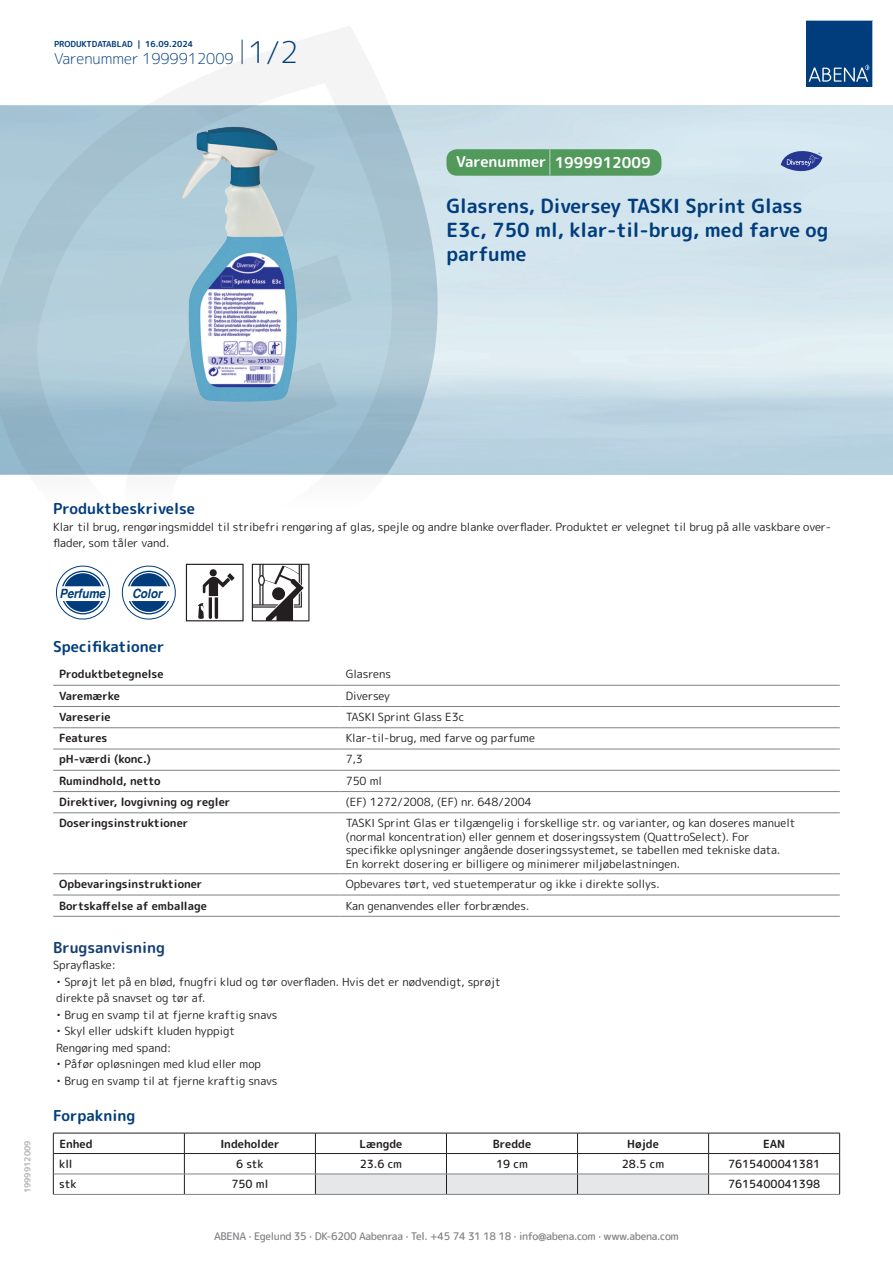
<style>
.page{position:relative;width:893px;height:1263px;background:#fff}
.page>*{position:absolute;margin:0;border:0;box-sizing:border-box;transform-origin:0 0}
.t1{font:700 19.5px/24px "Rounded Mplus 1 c";color:#013d7d}
.t2{font:700 15px "Rounded Mplus 1 c";color:#013d7d}
.t3{font:300 15px "Rounded Mplus 1 c";color:#013d7d}
.t4{font:700 15px "Rounded Mplus 1 c";color:#fff}
.t5{font:700 15px "Rounded Mplus 1 c";color:#153f74}
.t6{font:italic 700 12.75px "Helvetica";letter-spacing:-.005em;color:#013d7d;scale:.9 1}
.t7{font:11.25px/16.5px "Rounded Mplus 1 c";color:#231f20}
.t8{font:700 11.25px "Rounded Mplus 1 c";color:#231f20}
.t9{font:500 11.25px "Rounded Mplus 1 c";color:#231f20}
.t10{font:500 10.5px "Rounded Mplus 1 c";letter-spacing:-.03em;color:#808285}
.t11{font:700 8.25px "Rounded Mplus 1 c";color:#013d7d}
.t12{font:700 8.25px "Rounded Mplus 1 c";color:#b2b3b7}
.s1{font-size:30px}
.s2{font-size:25.5px}
</style>
<div class="page">
<svg style="left:0;top:26px;width:439px;height:586px"></svg>
<svg style="left:0;top:106px;width:438px;height:368px;background:#a7c5d4"></svg>
<svg style="left:242px;top:40px;width:1px;height:24px"></svg>
<svg style="left:806px;top:20px;width:67px;height:67px;background:#144b86"></svg>
<img style="left:181px;top:127px;width:116px;height:275px">
<svg style="left:54px;top:564px;width:58px;height:56px"></svg>
<svg style="left:120px;top:564px;width:58px;height:56px"></svg>
<svg style="left:186px;top:564px;width:58px;height:57px"></svg>
<svg style="left:252px;top:564px;width:57px;height:57px"></svg>
<hr style="left:53px;top:685px;width:287px;height:1px;background:#808285">
<hr style="left:340px;top:685px;width:500px;height:1px;background:#808285">
<hr style="left:53px;top:706px;width:287px;height:1px;background:#808285">
<hr style="left:340px;top:706px;width:500px;height:1px;background:#808285">
<hr style="left:53px;top:727px;width:287px;height:1px;background:#808285">
<hr style="left:340px;top:727px;width:500px;height:1px;background:#808285">
<hr style="left:53px;top:749px;width:287px;height:1px;background:#808285">
<hr style="left:340px;top:749px;width:500px;height:1px;background:#808285">
<hr style="left:53px;top:770px;width:287px;height:1px;background:#808285">
<hr style="left:340px;top:770px;width:500px;height:1px;background:#808285">
<hr style="left:53px;top:791px;width:287px;height:1px;background:#808285">
<hr style="left:340px;top:791px;width:500px;height:1px;background:#808285">
<hr style="left:53px;top:812px;width:287px;height:1px;background:#808285">
<hr style="left:340px;top:812px;width:500px;height:1px;background:#808285">
<hr style="left:53px;top:873px;width:287px;height:1px;background:#808285">
<hr style="left:340px;top:873px;width:500px;height:1px;background:#808285">
<hr style="left:53px;top:895px;width:287px;height:1px;background:#808285">
<hr style="left:340px;top:895px;width:500px;height:1px;background:#808285">
<hr style="left:53px;top:916px;width:287px;height:1px;background:#808285">
<hr style="left:340px;top:916px;width:500px;height:1px;background:#808285">
<hr style="left:53px;top:1133px;width:131px;height:1px;background:#231f20">
<hr style="left:184px;top:1133px;width:131px;height:1px;background:#231f20">
<hr style="left:709px;top:1133px;width:131px;height:1px;background:#231f20">
<hr style="left:53px;top:1153px;width:131px;height:1px;background:#231f20">
<hr style="left:184px;top:1153px;width:131px;height:1px;background:#231f20">
<hr style="left:709px;top:1153px;width:131px;height:1px;background:#231f20">
<svg style="left:53px;top:1133px;width:1px;height:61px"></svg>
<svg style="left:184px;top:1133px;width:1px;height:61px"></svg>
<svg style="left:315px;top:1133px;width:394px;height:61px"></svg>
<svg style="left:839px;top:1133px;width:1px;height:61px"></svg>
<hr style="left:54px;top:1174px;width:130px;height:1px;background:#808285">
<hr style="left:184px;top:1174px;width:131px;height:1px;background:#808285">
<hr style="left:315px;top:1174px;width:131px;height:1px;background:#808285">
<hr style="left:446px;top:1174px;width:131px;height:1px;background:#808285">
<hr style="left:577px;top:1174px;width:132px;height:1px;background:#808285">
<hr style="left:709px;top:1174px;width:130px;height:1px;background:#808285">
<hr style="left:53px;top:1194px;width:131px;height:1px;background:#808285">
<hr style="left:184px;top:1194px;width:131px;height:1px;background:#808285">
<hr style="left:315px;top:1194px;width:131px;height:1px;background:#808285">
<hr style="left:446px;top:1194px;width:131px;height:1px;background:#808285">
<hr style="left:577px;top:1194px;width:132px;height:1px;background:#808285">
<hr style="left:709px;top:1194px;width:131px;height:1px;background:#808285">
<div style="left:446px;top:149px;width:215px;height:27px;background:#52995c;border-radius:10px"></div>
<svg style="left:781px;top:151px;width:41px;height:20px"></svg>
<p class="t11" style="left:54px;top:38px;width:141px">PRODUKTDATABLAD | 16.09.2024</p>
<h2 class="t3" style="left:54px;top:48px;width:246px">Varenummer 1999912009 <span class="s1">1/2</span></h2>
<h2 class="t4" style="left:456px;top:152px;width:196px">Varenummer <span class="s2">|</span> 1999912009</h2>
<h1 class="t1" style="left:446px;top:194px;width:383px">Glasrens, Diversey TASKI Sprint Glass<br>E3c, 750 ml, klar-til-brug, med farve og parfume</h1>
<p class="t12" style="left:22px;top:1193px;width:54px;rotate:-90deg">1999912009</p>
<h2 class="t2" style="left:53px;top:498px;width:143px">Produktbeskrivelse</h2>
<p class="t7" style="left:53px;top:518px;width:779px">Klar til brug, rengøringsmiddel til stribefri rengøring af glas, spejle og andre blanke overflader. Produktet er velegnet til brug på alle vaskbare over&shy;flader, som tåler vand.</p>
<p class="t6" style="left:59px;top:583px;width:53px">Perfume</p>
<p class="t6" style="left:132px;top:583px;width:35px">Color</p>
<h2 class="t2" style="left:53px;top:635px;width:113px">Specifikationer</h2>
<p class="t8" style="left:59px;top:666px;width:106px">Produktbetegnelse</p>
<p class="t7" style="left:346px;top:666px;width:47px">Glasrens</p>
<p class="t8" style="left:59px;top:688px;width:62px">Varemærke</p>
<p class="t7" style="left:346px;top:687px;width:46px">Diversey</p>
<p class="t8" style="left:59px;top:709px;width:53px">Vareserie</p>
<p class="t7" style="left:346px;top:708px;width:120px">TASKI Sprint Glass E3c</p>
<p class="t8" style="left:59px;top:730px;width:50px">Features</p>
<p class="t7" style="left:346px;top:730px;width:191px">Klar-til-brug, med farve og parfume</p>
<p class="t8" style="left:59px;top:751px;width:93px">pH-værdi (konc.)</p>
<p class="t7" style="left:346px;top:751px;width:19px">7,3</p>
<p class="t8" style="left:59px;top:773px;width:103px">Rumindhold, netto</p>
<p class="t7" style="left:346px;top:772px;width:38px">750 ml</p>
<p class="t8" style="left:59px;top:794px;width:173px">Direktiver, lovgivning og regler</p>
<p class="t7" style="left:346px;top:794px;width:188px">(EF) 1272/2008, (EF) nr. 648/2004</p>
<p class="t8" style="left:59px;top:815px;width:131px">Doseringsinstruktioner</p>
<p class="t7" style="left:346px;top:816px;width:451px;line-height:13.5px">TASKI Sprint Glas er tilgængelig i forskellige str. og varianter, og kan doseres manuelt (normal koncentration) eller gennem et doseringssystem (QuattroSelect). For specifikke oplysninger angående doseringssystemet, se tabellen med tekniske data.<br>En korrekt dosering er billigere og minimerer miljøbelastningen.</p>
<p class="t8" style="left:59px;top:876px;width:145px">Opbevaringsinstruktioner</p>
<p class="t7" style="left:346px;top:876px;width:315px">Opbevares tørt, ved stuetemperatur og ikke i direkte sollys.</p>
<p class="t8" style="left:59px;top:897px;width:149px">Bortskaffelse af emballage</p>
<p class="t7" style="left:346px;top:897px;width:185px">Kan genanvendes eller forbrændes.</p>
<h2 class="t5" style="left:53px;top:936px;width:113px">Brugsanvisning</h2>
<p class="t7" style="left:53px;top:957px;width:64px">Sprayflaske:</p>
<p class="t7" style="left:56px;top:973px;width:446px">• Sprøjt let på en blød, fnugfri klud og tør overfladen. Hvis det er nødvendigt, sprøjt direkte på snavset og tør af.</p>
<p class="t7" style="left:56px;top:1006px;width:223px">• Brug en svamp til at fjerne kraftig snavs</p>
<p class="t7" style="left:56px;top:1023px;width:181px">• Skyl eller udskift kluden hyppigt<br>Rengøring med spand:</p>
<p class="t7" style="left:56px;top:1056px;width:206px">• Påfør opløsningen med klud eller mop</p>
<p class="t7" style="left:56px;top:1072px;width:223px">• Brug en svamp til at fjerne kraftig snavs</p>
<h2 class="t2" style="left:53px;top:1104px;width:84px">Forpakning</h2>
<p class="t8" style="left:59px;top:1135px;width:35px">Enhed</p>
<p class="t8" style="left:220px;top:1135px;width:61px">Indeholder</p>
<p class="t8" style="left:359px;top:1135px;width:44px">Længde</p>
<p class="t8" style="left:493px;top:1135px;width:40px">Bredde</p>
<p class="t8" style="left:627px;top:1135px;width:33px">Højde</p>
<p class="t8" style="left:763px;top:1135px;width:24px">EAN</p>
<p class="t9" style="left:59px;top:1156px;width:15px">kll</p>
<p class="t9" style="left:236px;top:1156px;width:29px">6 stk</p>
<p class="t9" style="left:360px;top:1156px;width:44px">23.6 cm</p>
<p class="t9" style="left:496px;top:1156px;width:33px">19 cm</p>
<p class="t9" style="left:622px;top:1156px;width:44px">28.5 cm</p>
<p class="t9" style="left:728px;top:1156px;width:94px">7615400041381</p>
<p class="t9" style="left:59px;top:1176px;width:19px">stk</p>
<p class="t9" style="left:231px;top:1176px;width:38px">750 ml</p>
<p class="t9" style="left:728px;top:1176px;width:94px">7615400041398</p>
<p class="t10" style="left:214px;top:1229px;width:466px">ABENA · Egelund 35 · DK-6200 Aabenraa · Tel. +45 74 31 18 18 · info@abena.com · www.abena.com</p>
</div>
